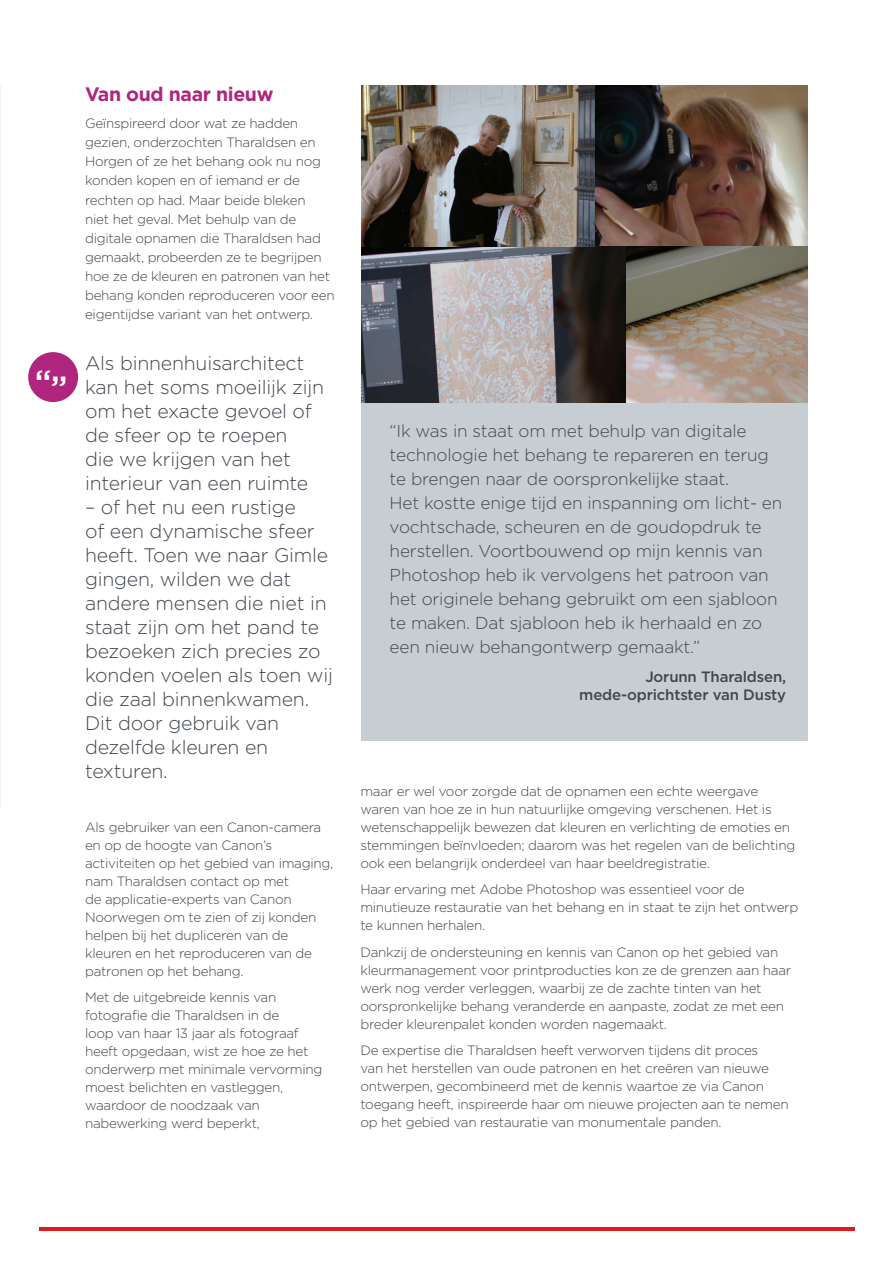
<style>
.page{position:relative;width:893px;height:1263px;background:#fff}
.page>*{position:absolute;margin:0;border:0;box-sizing:border-box;transform-origin:0 0}
.t1{font:500 33.45px "Gotham";color:#fff}
.t2{font:300 19.5px/24px "Gotham";letter-spacing:-.01em;color:#3f464d}
.t3{font:700 19.5px "Gotham";letter-spacing:-.02em;color:#b0267f}
.t4{font:300 17.25px/24px "Gotham";letter-spacing:-.01em;color:#3f464d}
.t5{font:500 15px/18px "Gotham";letter-spacing:-.01em;color:#3f464d;text-align:right}
.t6{font:300 13.5px/18px "Gotham";letter-spacing:-.02em;color:#3f464d}
</style>
<div class="page">
<hr style="left:39px;top:1227px;width:815px;height:3px;background:#e21a21">
<img style="left:0;top:85px;width:1px;height:723px">
<div style="left:361px;top:398px;width:447px;height:342px;background:#c6ced4"></div>
<div style="left:28px;top:352px;width:50px;height:50px;background:#b0267f;border-radius:50%"></div>
<img style="left:594px;top:85px;width:214px;height:162px">
<img style="left:361px;top:247px;width:447px;height:155px">
<img style="left:361px;top:85px;width:233px;height:162px">
<h1 class="t1" style="left:35px;top:363px;width:34px">“”</h1>
<h2 class="t3" style="left:85px;top:81px;width:190px">Van oud naar nieuw</h2>
<p class="t6" style="left:85px;top:114px;width:251px;line-height:19px">Geïnspireerd door wat ze hadden gezien, onderzochten Tharaldsen en Horgen of ze het behang ook nu nog konden kopen en of iemand er de rechten op had. Maar beide bleken<br>niet het geval. Met behulp van de digitale opnamen die Tharaldsen had gemaakt, probeerden ze te begrijpen hoe ze de kleuren en patronen van het behang konden reproduceren voor een eigentijdse variant van het ontwerp.</p>
<h2 class="t2" style="left:85px;top:350px;width:241px">Als binnenhuisarchitect kan het soms moeilijk zijn om het exacte gevoel of de sfeer op te roepen<br>die we krijgen van het interieur van een ruimte</h2>
<p class="t2" style="left:85px;top:494px;width:250px">– of het nu een rustige<br>of een dynamische sfeer heeft. Toen we naar Gimle gingen, wilden we dat andere mensen die niet in staat zijn om het pand te bezoeken zich precies zo konden voelen als toen wij die zaal binnenkwamen.<br>Dit door gebruik van dezelfde kleuren en texturen.</p>
<p class="t6" style="left:85px;top:818px;width:250px">Als gebruiker van een Canon-camera en op de hoogte van Canon’s activiteiten op het gebied van imaging, nam Tharaldsen contact op met<br>de applicatie-experts van Canon<br>Noorwegen om te zien of zij konden helpen bij het dupliceren van de kleuren en het reproduceren van de patronen op het behang.</p>
<p class="t6" style="left:85px;top:988px;width:239px">Met de uitgebreide kennis van fotografie die Tharaldsen in de<br>loop van haar 13 jaar als fotograaf heeft opgedaan, wist ze hoe ze het onderwerp met minimale vervorming moest belichten en vastleggen, waardoor de noodzaak van nabewerking werd beperkt,</p>
<p class="t4" style="left:390px;top:418px;width:394px">“Ik was in staat om met behulp van digitale technologie het behang te repareren en terug te brengen naar de oorspronkelijke staat.<br>Het kostte enige tijd en inspanning om licht- en vochtschade, scheuren en de goudopdruk te herstellen. Voortbouwend op mijn kennis van Photoshop heb ik vervolgens het patroon van het originele behang gebruikt om een sjabloon te maken. Dat sjabloon heb ik herhaald en zo een nieuw behangontwerp gemaakt.”</p>
<p class="t5" style="left:579px;top:667px;width:208px">Jorunn Tharaldsen, mede-oprichtster van Dusty</p>
<p class="t6" style="left:360px;top:781px;width:436px">maar er wel voor zorgde dat de opnamen een echte weergave waren van hoe ze in hun natuurlijke omgeving verschenen. Het is wetenschappelijk bewezen dat kleuren en verlichting de emoties en stemmingen beïnvloeden; daarom was het regelen van de belichting ook een belangrijk onderdeel van haar beeldregistratie.</p>
<p class="t6" style="left:360px;top:880px;width:439px">Haar ervaring met Adobe Photoshop was essentieel voor de minutieuze restauratie van het behang en in staat te zijn het ontwerp te kunnen herhalen.</p>
<p class="t6" style="left:360px;top:942px;width:432px">Dankzij de ondersteuning en kennis van Canon op het gebied van kleurmanagement voor printproducties kon ze de grenzen aan haar werk nog verder verleggen, waarbij ze de zachte tinten van het oorspronkelijke behang veranderde en aanpaste, zodat ze met een breder kleurenpalet konden worden nagemaakt.</p>
<p class="t6" style="left:360px;top:1041px;width:430px">De expertise die Tharaldsen heeft verworven tijdens dit proces<br>van het herstellen van oude patronen en het creëren van nieuwe ontwerpen, gecombineerd met de kennis waartoe ze via Canon toegang heeft, inspireerde haar om nieuwe projecten aan te nemen op het gebied van restauratie van monumentale panden.</p>
</div>
